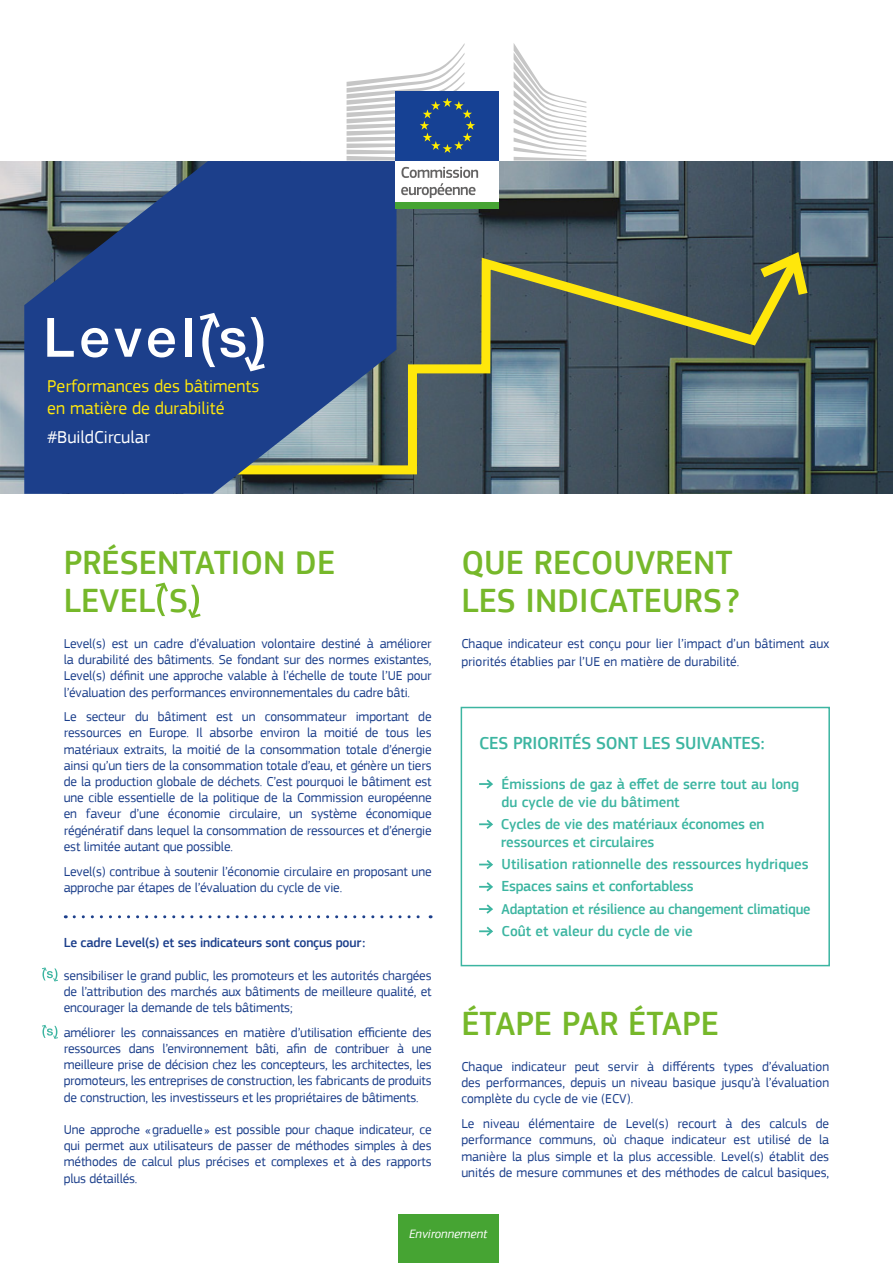
<style>
.page{position:relative;width:893px;height:1263px;background:#fff}
.page>*{position:absolute;margin:0;border:0;box-sizing:border-box;transform-origin:0 0}
.t1{font:500 34.5px/37.5px "PF Square Sans Pro";color:#76b82a}
.t2{font:18px/21.6px "PF Square Sans Pro";color:#ffe70b}
.t3{font:500 18px "PF Square Sans Pro";letter-spacing:-.01em;color:#3cb5a1}
.t4{font:18px "PF Square Sans Pro";color:#fff}
.t5{font:500 15px/22.2px "PF Square Sans Pro";letter-spacing:-.01em;color:#3cb5a1}
.t6{font:13.5px/16.2px "PF Square Sans Pro";letter-spacing:-.01em;color:#1c3f8b;text-align:justify}
.t7{font:500 13.5px "PF Square Sans Pro";letter-spacing:-.015em;color:#1c3f8b}
.t8{font:italic 12.75px "PF Square Sans Pro";color:#fff}
</style>
<div class="page">
<img style="left:0;top:161px;width:893px;height:333px">
<div style="left:398px;top:1215px;width:100px;height:48px;background:#46a433"></div>
<svg style="left:74px;top:915px;width:357px;height:3px"></svg>
<svg style="left:396px;top:252px;width:409px;height:227px;background:#5a6966"></svg>
<svg style="left:24px;top:161px;width:372px;height:333px;background:#304e87"></svg>
<svg style="left:47px;top:318px;width:27px;height:39px"></svg>
<svg style="left:81px;top:328px;width:27px;height:29px"></svg>
<svg style="left:114px;top:329px;width:28px;height:28px"></svg>
<svg style="left:148px;top:328px;width:27px;height:29px"></svg>
<div style="left:185px;top:318px;width:6px;height:39px;background:#fff"></div>
<svg style="left:200px;top:313px;width:65px;height:58px"></svg>
<svg style="left:750px;top:246px;width:64px;height:59px;background:#717644"></svg>
<svg style="left:479px;top:779px;width:14px;height:10px"></svg>
<svg style="left:479px;top:819px;width:14px;height:10px"></svg>
<svg style="left:479px;top:860px;width:14px;height:9px"></svg>
<svg style="left:479px;top:882px;width:14px;height:10px"></svg>
<svg style="left:479px;top:904px;width:14px;height:10px"></svg>
<svg style="left:479px;top:926px;width:14px;height:10px"></svg>
<div style="left:461px;top:707px;width:369px;height:259px;border:2px solid #3cb5a1"></div>
<div style="left:396px;top:158px;width:103px;height:46px;background:#fff"></div>
<div style="left:396px;top:91px;width:103px;height:69px;background:#164194"></div>
<svg style="left:347px;top:43px;width:128px;height:117px"></svg>
<svg style="left:514px;top:44px;width:72px;height:117px"></svg>
<svg style="left:401px;top:167px;width:77px;height:31px"></svg>
<div style="left:396px;top:203px;width:103px;height:6px;background:#46a433"></div>
<svg style="left:156px;top:583px;width:12px;height:33px"></svg>
<svg style="left:188px;top:585px;width:13px;height:33px"></svg>
<svg style="left:42px;top:967px;width:16px;height:14px"></svg>
<svg style="left:42px;top:1025px;width:16px;height:14px"></svg>
<h2 class="t2" style="left:47px;top:375px;width:213px">Performances des bâtiments en matière de durabilité</h2>
<h2 class="t4" style="left:47px;top:427px;width:104px">#BuildCircular</h2>
<h1 class="t1" style="left:64px;top:545px;width:273px">PRÉSENTATION DE<br>LEVEL S</h1>
<p class="t6" style="left:64px;top:635px;width:369px">Level(s) est un cadre d’évaluation volontaire destiné à améliorer la durabilité des bâtiments. Se fondant sur des normes existantes, Level(s) définit une approche valable à l’échelle de toute l’UE pour l’évaluation des performances environnementales du cadre bâti.</p>
<p class="t6" style="left:64px;top:709px;width:369px">Le secteur du bâtiment est un consommateur important de ressources en Europe. Il absorbe environ la moitié de tous les matériaux extraits, la moitié de la consommation totale d’énergie ainsi qu’un tiers de la consommation totale d’eau, et génère un tiers de la production globale de déchets. C’est pourquoi le bâtiment est une cible essentielle de la politique de la Commission européenne en faveur d’une économie circulaire, un système économique régénératif dans lequel la consommation de ressources et d’énergie est limitée autant que possible.</p>
<p class="t6" style="left:64px;top:863px;width:369px">Level(s) contribue à soutenir l’économie circulaire en proposant une approche par étapes de l’évaluation du cycle de vie.</p>
<p class="t7" style="left:64px;top:935px;width:303px">Le cadre Level(s) et ses indicateurs sont conçus pour:</p>
<p class="t6" style="left:64px;top:967px;width:369px">sensibiliser le grand public, les promoteurs et les autorités chargées de l’attribution des marchés aux bâtiments de meilleure qualité, et encourager la demande de tels bâtiments;</p>
<p class="t6" style="left:64px;top:1024px;width:369px">améliorer les connaissances en matière d’utilisation efficiente des ressources dans l’environnement bâti, afin de contribuer à une meilleure prise de décision chez les concepteurs, les architectes, les promoteurs, les entreprises de construction, les fabricants de produits de construction, les investisseurs et les propriétaires de bâtiments.</p>
<p class="t6" style="left:64px;top:1121px;width:369px">Une approche «graduelle» est possible pour chaque indicateur, ce qui permet aux utilisateurs de passer de méthodes simples à des méthodes de calcul plus précises et complexes et à des rapports plus détaillés.</p>
<h1 class="t1" style="left:461px;top:545px;width:280px">QUE RECOUVRENT<br>LES INDICATEURS?</h1>
<p class="t6" style="left:461px;top:635px;width:369px;line-height:18px">Chaque indicateur est conçu pour lier l’impact d’un bâtiment aux priorités établies par l’UE en matière de durabilité.</p>
<h2 class="t3" style="left:479px;top:733px;width:287px">CES PRIORITÉS SONT LES SUIVANTES:</h2>
<p class="t5" style="left:502px;top:775px;width:299px;line-height:18px">Émissions de gaz à effet de serre tout au long du cycle de vie du bâtiment</p>
<p class="t5" style="left:501px;top:815px;width:265px;line-height:18px">Cycles de vie des matériaux économes en ressources et circulaires</p>
<p class="t5" style="left:501px;top:853px;width:311px">Utilisation rationnelle des ressources hydriques Espaces sains et confortabless<br>Adaptation et résilience au changement climatique Coût et valeur du cycle de vie</p>
<h1 class="t1" style="left:461px;top:1005px;width:259px">ÉTAPE PAR ÉTAPE</h1>
<p class="t6" style="left:461px;top:1058px;width:369px">Chaque indicateur peut servir à différents types d’évaluation des performances, depuis un niveau basique jusqu’à l’évaluation complète du cycle de vie (ECV).</p>
<p class="t6" style="left:461px;top:1116px;width:369px">Le niveau élémentaire de Level(s) recourt à des calculs de performance communs, où chaque indicateur est utilisé de la manière la plus simple et la plus accessible. Level(s) établit des unités de mesure communes et des méthodes de calcul basiques,</p>
<p class="t8" style="left:409px;top:1226px;width:80px">Environnement</p>
</div>
